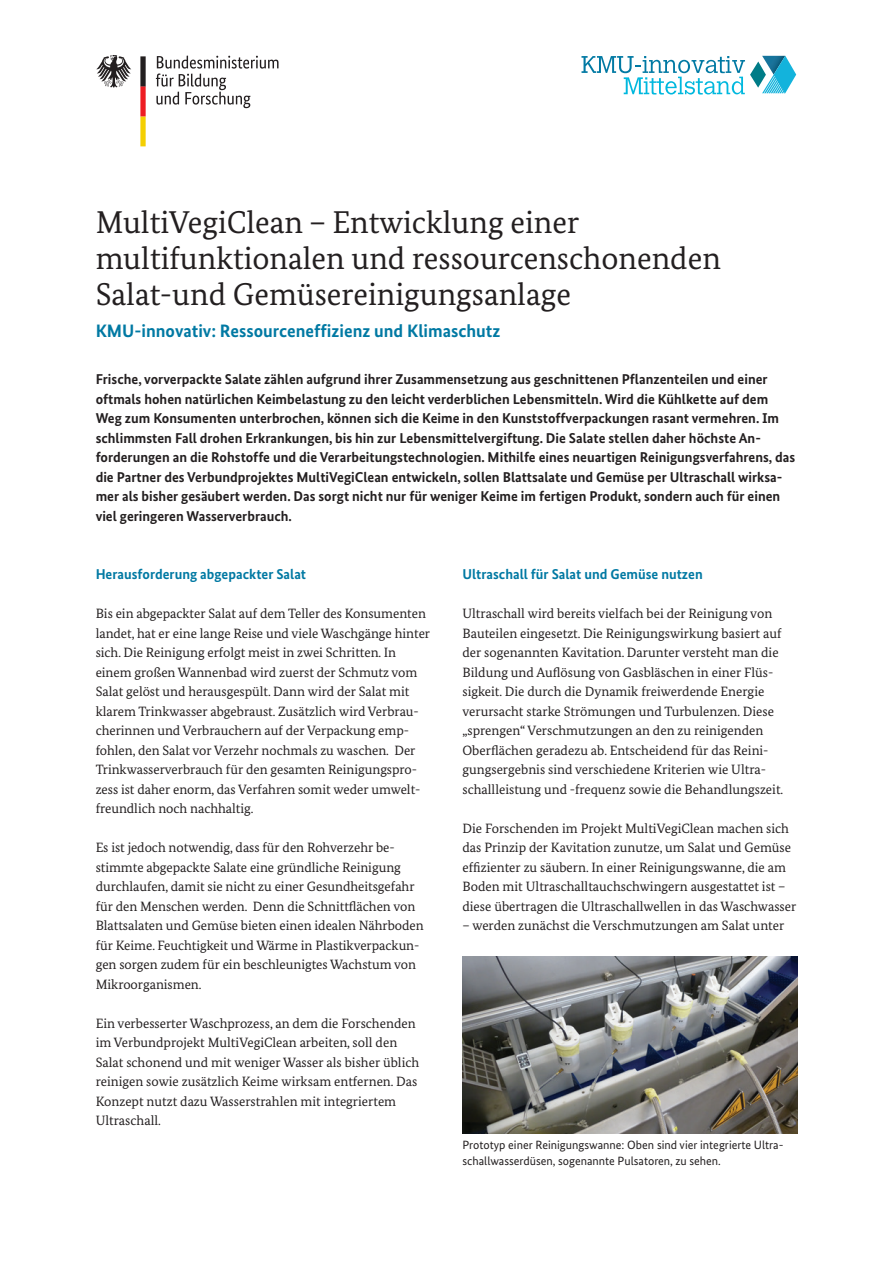
<style>
.page{position:relative;width:893px;height:1263px;background:#fff}
.page>*{position:absolute;margin:0;border:0;box-sizing:border-box;transform-origin:0 0}
.Headline{font:31.5px/36px "Bundes Serif";color:#231f20}
.Subline{font:700 18px "Bundes Sans";color:#0079a3}
.Vorspann{font:700 14.25px/19.5px "Bundes Sans";color:#231f20}
.Fließtext{font:700 14.25px "Bundes Sans";color:#0079a3}
.Zwischentitel{font:700 14.25px "Bundes Sans";color:#0079a3}
.Fließtext-2{font:13.5px/19.5px "Bundes Serif";letter-spacing:-.005em;color:#231f20}
.Abb{font:12px/15.8px "Bundes Sans";color:#231f20}
</style>
<div class="page">
<img style="left:462px;top:957px;width:335px;height:176px">
<svg style="left:581px;top:56px;width:215px;height:39px"></svg>
<svg style="left:156px;top:56px;width:122px;height:52px"></svg>
<svg style="left:96px;top:55px;width:35px;height:33px"></svg>
<svg style="left:140px;top:56px;width:6px;height:90px"></svg>
<h1 class="Headline" style="left:96px;top:204px;width:627px">MultiVegiClean – Entwicklung einer multifunktionalen und ressourcenschonenden<br>Salat-und Gemüsereinigungsanlage</h1>
<h2 class="Subline" style="left:96px;top:320px;width:406px">KMU-innovativ: Ressourceneffizienz und Klimaschutz</h2>
<p class="Vorspann" style="left:96px;top:369px;width:701px">Frische, vorverpackte Salate zählen aufgrund ihrer Zusammensetzung aus geschnittenen Pflanzenteilen und einer oftmals hohen natürlichen Keimbelastung zu den leicht verderblichen Lebensmitteln. Wird die Kühlkette auf dem Weg zum Konsumenten unterbrochen, können sich die Keime in den Kunststoffverpackungen rasant vermehren. Im schlimmsten Fall drohen Erkrankungen, bis hin zur Lebensmittelvergiftung. Die Salate stellen daher höchste An&shy;forderungen an die Rohstoffe und die Verarbeitungstechnologien. Mithilfe eines neuartigen Reinigungsverfahrens, das die Partner des Verbundprojektes MultiVegiClean entwickeln, sollen Blattsalate und Gemüse per Ultraschall wirksa&shy;mer als bisher gesäubert werden. Das sorgt nicht nur für weniger Keime im fertigen Produkt, sondern auch für einen viel geringeren Wasserverbrauch.</p>
<h3 class="Zwischentitel" style="left:96px;top:566px;width:212px">Herausforderung abgepackter Salat</h3>
<p class="Fließtext-2" style="left:96px;top:604px;width:336px">Bis ein abgepackter Salat auf dem Teller des Konsumenten landet, hat er eine lange Reise und viele Waschgänge hinter sich. Die Reinigung erfolgt meist in zwei Schritten. In einem großen Wannenbad wird zuerst der Schmutz vom Salat gelöst und herausgespült. Dann wird der Salat mit klarem Trinkwasser abgebraust. Zusätzlich wird Verbrau&shy;cherinnen und Verbrauchern auf der Verpackung emp&shy;fohlen, den Salat vor Verzehr nochmals zu waschen. Der Trinkwasserverbrauch für den gesamten Reinigungspro&shy;zess ist daher enorm, das Verfahren somit weder umwelt&shy;freundlich noch nachhaltig.</p>
<p class="Fließtext-2" style="left:96px;top:838px;width:330px">Es ist jedoch notwendig, dass für den Rohverzehr be&shy;stimmte abgepackte Salate eine gründliche Reinigung durchlaufen, damit sie nicht zu einer Gesundheitsgefahr für den Menschen werden. Denn die Schnittflächen von Blattsalaten und Gemüse bieten einen idealen Nährboden für Keime. Feuchtigkeit und Wärme in Plastikverpackun&shy;gen sorgen zudem für ein beschleunigtes Wachstum von Mikroorganismen.</p>
<p class="Fließtext-2" style="left:96px;top:1013px;width:325px">Ein verbesserter Waschprozess, an dem die Forschenden im Verbundprojekt MultiVegiClean arbeiten, soll den Salat schonend und mit weniger Wasser als bisher üblich reinigen sowie zusätzlich Keime wirksam entfernen. Das Konzept nutzt dazu Wasserstrahlen mit integriertem Ultraschall.</p>
<p class="Fließtext" style="left:462px;top:566px;width:242px">Ultraschall für Salat und Gemüse nutzen</p>
<p class="Fließtext-2" style="left:462px;top:604px;width:321px">Ultraschall wird bereits vielfach bei der Reinigung von<br>Bauteilen eingesetzt. Die Reinigungswirkung basiert auf</p>
<p class="Fließtext-2" style="left:462px;top:643px;width:318px">der sogenannten Kavitation. Darunter versteht man die</p>
<p class="Fließtext-2" style="left:462px;top:662px;width:322px">Bildung und Auflösung von Gasbläschen in einer Flüs&shy;sigkeit. Die durch die Dynamik freiwerdende Energie verursacht starke Strömungen und Turbulenzen. Diese „sprengen“ Verschmutzungen an den zu reinigenden Oberflächen geradezu ab. Entscheidend für das Reini&shy;gungsergebnis sind verschiedene Kriterien wie Ultra&shy;schallleistung und -frequenz sowie die Behandlungszeit.</p>
<p class="Fließtext-2" style="left:462px;top:818px;width:335px">Die Forschenden im Projekt MultiVegiClean machen sich das Prinzip der Kavitation zunutze, um Salat und Gemüse effizienter zu säubern. In einer Reinigungswanne, die am Boden mit Ultraschalltauchschwingern ausgestattet ist – diese übertragen die Ultraschallwellen in das Waschwasser</p>
<p class="Fließtext-2" style="left:462px;top:916px;width:323px">– werden zunächst die Verschmutzungen am Salat unter</p>
<p class="Abb" style="left:462px;top:1137px;width:323px">Prototyp einer Reinigungswanne: Oben sind vier integrierte Ultra&shy;schallwasserdüsen, sogenannte Pulsatoren, zu sehen.</p>
</div>
